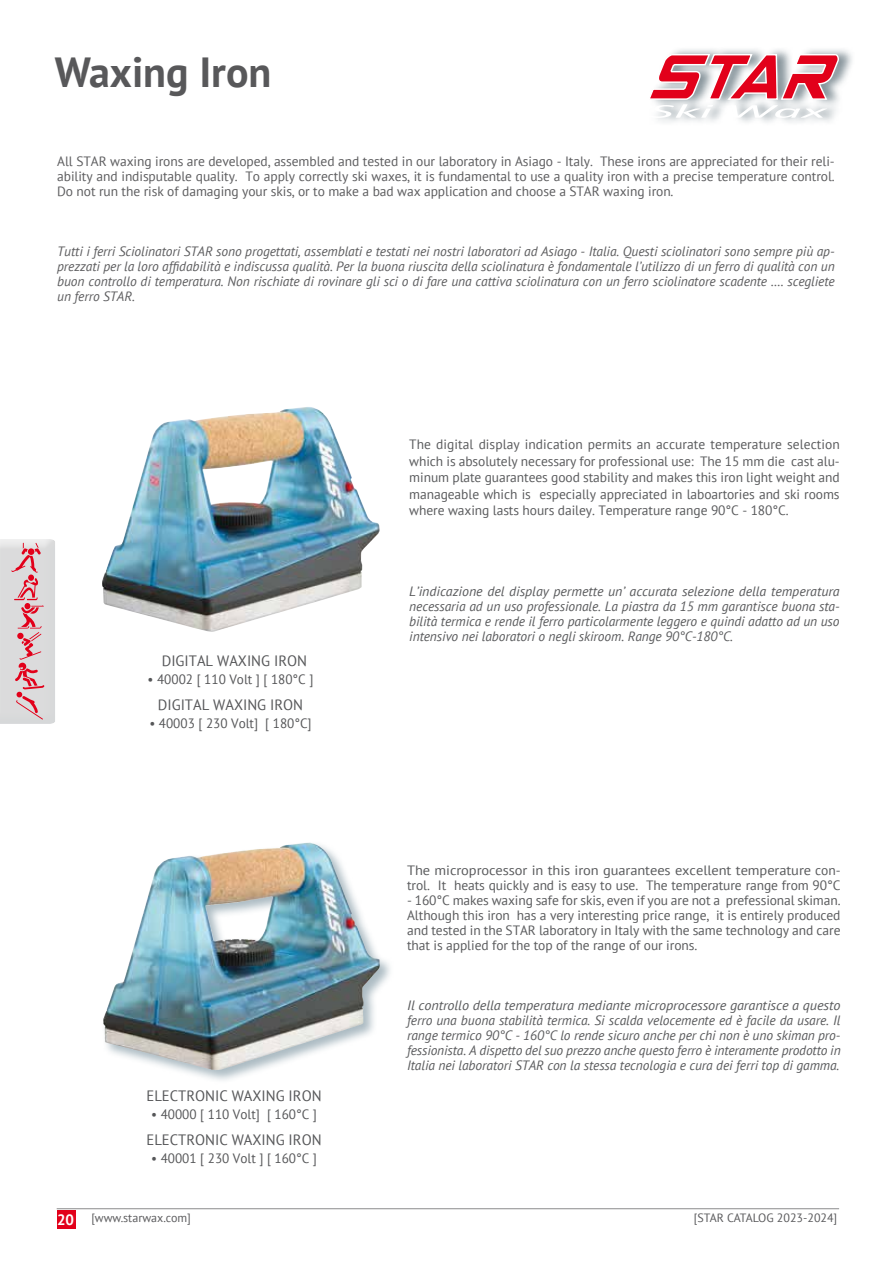
<style>
.page{position:relative;width:893px;height:1263px;background:#fff}
.page>*{position:absolute;margin:0;border:0;box-sizing:border-box;transform-origin:0 0}
.t1{font:700 42px "PT Sans";color:#58585a}
.t2{font:15px "PT Sans";color:#555658}
.t3{font:13.5px/16.5px "PT Sans";letter-spacing:-.005em;color:#5a5b5d;text-align:justify}
.t4{font:italic 13.5px/15px "PT Sans";letter-spacing:-.005em;color:#5d5d5f;text-align:justify}
.t5{font:italic 13.5px/15px "PT Sans";letter-spacing:-.005em;color:#5a5b5d;text-align:justify;scale:1.05 1}
.t6{font:13.5px/15px "PT Sans";letter-spacing:-.005em;color:#5d5d5f;text-align:justify}
.t7{font:italic 13.5px/15px "PT Sans";letter-spacing:-.005em;color:#5a5b5d;text-align:justify}
.t8{font:13.5px/15px "PT Sans";letter-spacing:-.005em;color:#5a5b5d;scale:1.07 1}
.t9{font:13.5px "PT Sans";color:#555658}
.t10{font:12px "PT Sans";color:#58585a}
.s1{font-weight:700;font-size:15px;color:#fff}
</style>
<div class="page">
<img style="left:102px;top:407px;width:278px;height:225px">
<div style="left:101px;top:841px;width:293px;height:243px;background:#92a6b0;opacity:.75"></div>
<img style="left:157px;top:843px;width:152px;height:25px">
<div style="left:57px;top:1210px;width:19px;height:19px;background:#e2001a"></div>
<div style="left:61px;top:1211px;width:795px;height:16px;background:#fff"></div>
<hr style="left:57px;top:1208px;width:782px;height:1px;background:#58585a">
<svg style="left:0;top:539px;width:55px;height:185px;background:#dbc3c7"></svg>
<svg style="left:657px;top:49px;width:195px;height:74px"></svg>
<svg style="left:650px;top:54px;width:189px;height:64px"></svg>
<h1 class="t1" style="left:55px;top:44px;width:218px">Waxing Iron</h1>
<p class="t6" style="left:57px;top:153px;width:779px">All STAR waxing irons are developed, assembled and tested in our laboratory in Asiago - Italy. These irons are appreciated for their reli&shy;ability and indisputable quality. To apply correctly ski waxes, it is fundamental to use a quality iron with a precise temperature control.<br>Do not run the risk of damaging your skis, or to make a bad wax application and choose a STAR waxing iron.</p>
<p class="t4" style="left:57px;top:243px;width:779px">Tutti i ferri Sciolinatori STAR sono progettati, assemblati e testati nei nostri laboratori ad Asiago - Italia. Questi sciolinatori sono sempre più ap&shy;prezzati per la loro affidabilità e indiscussa qualità. Per la buona riuscita della sciolinatura è fondamentale l’utilizzo di un ferro di qualità con un buon controllo di temperatura. Non rischiate di rovinare gli sci o di fare una cattiva sciolinatura con un ferro sciolinatore scadente …. scegliete un ferro STAR.</p>
<p class="t3" style="left:409px;top:436px;width:432px">The digital display indication permits an accurate temperature selection which is absolutely necessary for professional use: The 15 mm die cast alu&shy;minum plate guarantees good stability and makes this iron light weight and manageable which is especially appreciated in laboartories and ski rooms where waxing lasts hours dailey. Temperature range 90°C - 180°C.</p>
<p class="t2" style="left:162px;top:651px;width:147px">DIGITAL WAXING IRON</p>
<p class="t9" style="left:148px;top:671px;width:167px">• 40002 [ 110 Volt ] [ 180°C ]</p>
<p class="t2" style="left:158px;top:695px;width:147px">DIGITAL WAXING IRON</p>
<p class="t9" style="left:149px;top:714px;width:164px">• 40003 [ 230 Volt] [ 180°C]</p>
<p class="t2" style="left:146px;top:1086px;width:177px">ELECTRONIC WAXING IRON</p>
<p class="t9" style="left:151px;top:1106px;width:167px">• 40000 [ 110 Volt] [ 160°C ]</p>
<p class="t2" style="left:146px;top:1130px;width:177px">ELECTRONIC WAXING IRON</p>
<p class="t9" style="left:151px;top:1149px;width:167px">• 40001 [ 230 Volt ] [ 160°C ]</p>
<p class="t10" style="left:57px;top:1210px;width:135px"><span class="s1">20</span> [www.starwax.com]</p>
<p class="t7" style="left:409px;top:583px;width:432px">L’indicazione del display permette un’ accurata selezione della temperatura necessaria ad un uso professionale. La piastra da 15 mm garantisce buona sta&shy;bilità termica e rende il ferro particolarmente leggero e quindi adatto ad un uso intensivo nei laboratori o negli skiroom. Range 90°C-180°C.</p>
<p class="t8" style="left:407px;top:862px;width:407px">The microprocessor in this iron guarantees excellent temperature con&shy;trol. It heats quickly and is easy to use. The temperature range from 90°C</p>
<p class="t3" style="left:407px;top:892px;width:435px;line-height:15px">- 160°C makes waxing safe for skis, even if you are not a prefessional skiman.<br>Although this iron has a very interesting price range, it is entirely produced and tested in the STAR laboratory in Italy with the same technology and care that is applied for the top of the range of our irons.</p>
<p class="t5" style="left:407px;top:997px;width:414px">Il controllo della temperatura mediante microprocessore garantisce a questo ferro una buona stabilità termica. Si scalda velocemente ed è facile da usare. Il range termico 90°C - 160°C lo rende sicuro anche per chi non è uno skiman pro&shy;fessionista. A dispetto del suo prezzo anche questo ferro è interamente prodotto in Italia nei laboratori STAR con la stessa tecnologia e cura dei ferri top di gamma.</p>
<p class="t10" style="left:694px;top:1210px;width:145px">[STAR CATALOG 2023-2024]</p>
</div>
